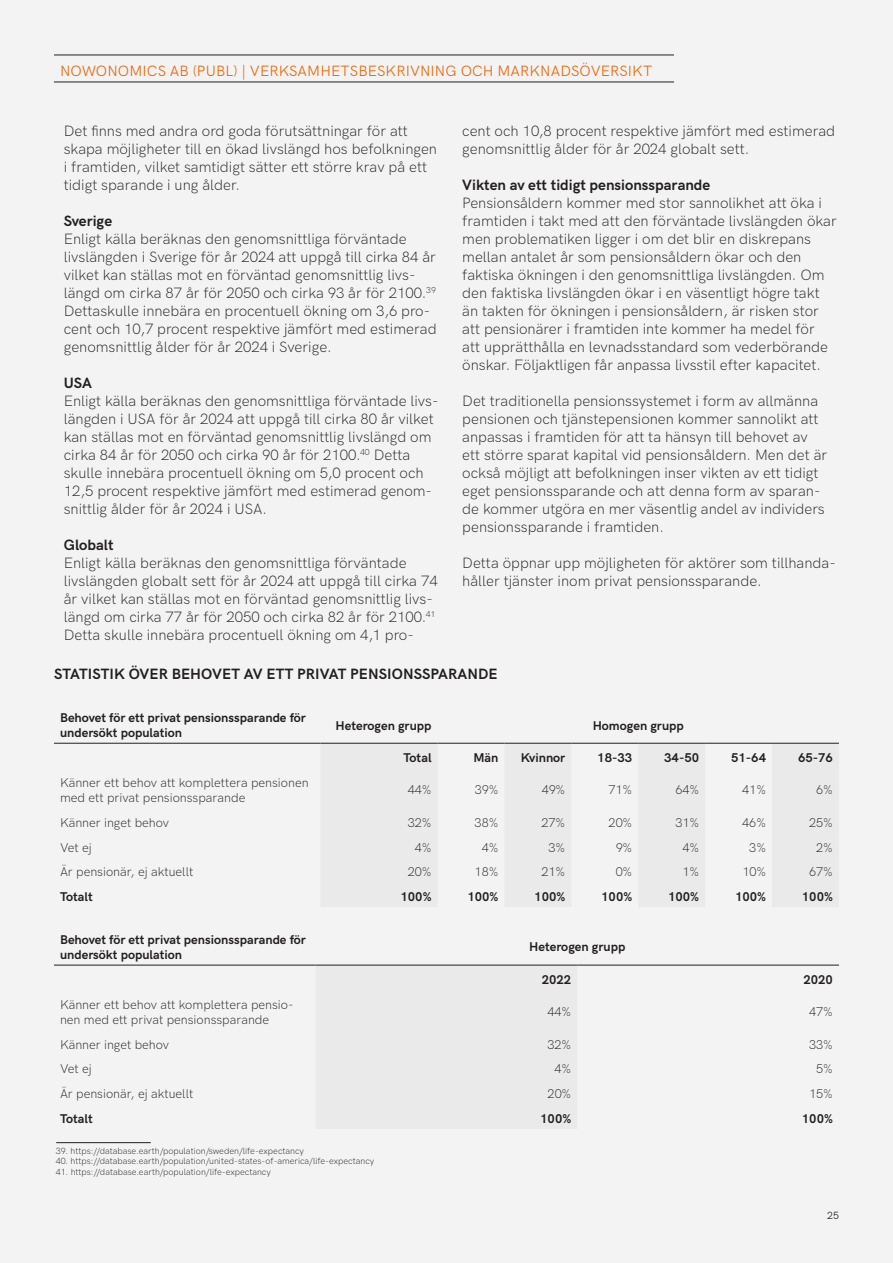
<style>
.page{position:relative;width:893px;height:1263px;background:#f3f3f3}
.page>*{position:absolute;margin:0;border:0;box-sizing:border-box;transform-origin:0 0}
.t1{font:300 15px/18px "HK Grotesk";color:#231f20}
.t2{font:700 15px "HK Grotesk";color:#231f20}
.t3{font:15px "HK Grotesk";letter-spacing:.005em;color:#ec6608}
.t4{font:300 12.75px/15.3px "HK Grotesk";color:#231f20}
.t5{font:700 12.75px/15.3px "HK Grotesk";color:#231f20}
.t6{font:10.5px "HK Grotesk";color:#231f20}
.t7{font:300 9px "HK Grotesk";color:#231f20}
</style>
<div class="page">
<hr style="left:54px;top:743px;width:266px;height:1px;background:#231f20">
<hr style="left:320px;top:743px;width:118px;height:1px;background:#231f20">
<hr style="left:438px;top:743px;width:66px;height:1px;background:#231f20">
<hr style="left:504px;top:743px;width:67px;height:1px;background:#231f20">
<hr style="left:571px;top:743px;width:67px;height:1px;background:#231f20">
<hr style="left:638px;top:743px;width:67px;height:1px;background:#231f20">
<hr style="left:705px;top:743px;width:67px;height:1px;background:#231f20">
<hr style="left:772px;top:743px;width:67px;height:1px;background:#231f20">
<hr style="left:54px;top:965px;width:262px;height:1px;background:#231f20">
<hr style="left:316px;top:965px;width:261px;height:1px;background:#231f20">
<hr style="left:577px;top:965px;width:262px;height:1px;background:#231f20">
<hr style="left:54px;top:55px;width:620px;height:1px;background:#231f20">
<hr style="left:54px;top:82px;width:620px;height:1px;background:#231f20">
<hr style="left:56px;top:1142px;width:95px;height:1px;background:#231f20">
<p class="t3" style="left:60px;top:60px;width:594px">NOWONOMICS AB (PUBL) | VERKSAMHETSBESKRIVNING OCH MARKNADSÖVERSIKT</p>
<p class="t1" style="left:64px;top:120px;width:375px">Det finns med andra ord goda förutsättningar för att skapa möjligheter till en ökad livslängd hos befolkningen i framtiden, vilket samtidigt sätter ett större krav på ett tidigt sparande i ung ålder.</p>
<p class="t2" style="left:64px;top:209px;width:50px">Sverige</p>
<p class="t1" style="left:64px;top:228px;width:374px">Enligt källa beräknas den genomsnittliga förväntade livslängden i Sverige för år 2024 att uppgå till cirka 84 år vilket kan ställas mot en förväntad genomsnittlig livs&shy;längd om cirka 87 år för 2050 och cirka 93 år för 2100.<sup>39<br></sup>Dettaskulle innebära en procentuell ökning om 3,6 pro&shy;cent och 10,7 procent respektive jämfört med estimerad genomsnittlig ålder för år 2024 i Sverige.</p>
<p class="t2" style="left:64px;top:371px;width:30px">USA</p>
<p class="t1" style="left:64px;top:390px;width:376px">Enligt källa beräknas den genomsnittliga förväntade livs&shy;längden i USA för år 2024 att uppgå till cirka 80 år vilket kan ställas mot en förväntad genomsnittlig livslängd om cirka 84 år för 2050 och cirka 90 år för 2100.<sup>40</sup> Detta skulle innebära procentuell ökning om 5,0 procent och 12,5 procent respektive jämfört med estimerad genom&shy;snittlig ålder för år 2024 i USA.</p>
<p class="t2" style="left:64px;top:533px;width:51px">Globalt</p>
<p class="t1" style="left:64px;top:552px;width:375px">Enligt källa beräknas den genomsnittliga förväntade livslängden globalt sett för år 2024 att uppgå till cirka 74 år vilket kan ställas mot en förväntad genomsnittlig livs&shy;längd om cirka 77 år för 2050 och cirka 82 år för 2100.<sup>41<br></sup>Detta skulle innebära procentuell ökning om 4,1 pro-</p>
<p class="t1" style="left:462px;top:120px;width:374px">cent och 10,8 procent respektive jämfört med estimerad genomsnittlig ålder för år 2024 globalt sett.</p>
<p class="t2" style="left:462px;top:173px;width:250px">Vikten av ett tidigt pensionssparande</p>
<p class="t1" style="left:462px;top:192px;width:376px">Pensionsåldern kommer med stor sannolikhet att öka i framtiden i takt med att den förväntade livslängden ökar men problematiken ligger i om det blir en diskrepans mellan antalet år som pensionsåldern ökar och den faktiska ökningen i den genomsnittliga livslängden. Om den faktiska livslängden ökar i en väsentligt högre takt än takten för ökningen i pensionsåldern, är risken stor att pensionärer i framtiden inte kommer ha medel för<br>att upprätthålla en levnadsstandard som vederbörande önskar. Följaktligen får anpassa livsstil efter kapacitet.</p>
<p class="t1" style="left:462px;top:390px;width:366px">Det traditionella pensionssystemet i form av allmänna pensionen och tjänstepensionen kommer sannolikt att anpassas i framtiden för att ta hänsyn till behovet av ett större sparat kapital vid pensionsåldern. Men det är också möjligt att befolkningen inser vikten av ett tidigt eget pensionssparande och att denna form av sparan&shy;de kommer utgöra en mer väsentlig andel av individers pensionssparande i framtiden.</p>
<p class="t1" style="left:462px;top:552px;width:375px">Detta öppnar upp möjligheten för aktörer som tillhanda&shy;håller tjänster inom privat pensionssparande.</p>
<p class="t2" style="left:54px;top:663px;width:445px">STATISTIK ÖVER BEHOVET AV ETT PRIVAT PENSIONSSPARANDE</p>
<p class="t5" style="left:60px;top:709px;width:247px">Behovet för ett privat pensionssparande för undersökt population</p>
<p class="t5" style="left:335px;top:716px;width:98px">Heterogen grupp</p>
<p class="t5" style="left:593px;top:716px;width:93px">Homogen grupp</p>
<p class="t5" style="left:403px;top:749px;width:30px">Total</p>
<p class="t5" style="left:473px;top:749px;width:27px">Män</p>
<p class="t5" style="left:521px;top:749px;width:46px">Kvinnor</p>
<p class="t5" style="left:597px;top:749px;width:36px">18-33</p>
<p class="t5" style="left:664px;top:749px;width:36px">34-50</p>
<p class="t5" style="left:731px;top:749px;width:36px">51-64</p>
<p class="t5" style="left:798px;top:749px;width:36px">65-76</p>
<p class="t4" style="left:60px;top:774px;width:250px">Känner ett behov att komplettera pensionen med ett privat pensionssparande</p>
<p class="t4" style="left:408px;top:781px;width:25px">44%</p>
<p class="t4" style="left:475px;top:781px;width:25px">39%</p>
<p class="t4" style="left:542px;top:781px;width:25px">49%</p>
<p class="t4" style="left:608px;top:781px;width:25px">71%</p>
<p class="t4" style="left:675px;top:781px;width:25px">64%</p>
<p class="t4" style="left:742px;top:781px;width:25px">41%</p>
<p class="t4" style="left:816px;top:781px;width:18px">6%</p>
<p class="t4" style="left:60px;top:814px;width:111px">Känner inget behov</p>
<p class="t4" style="left:408px;top:814px;width:25px">32%</p>
<p class="t4" style="left:475px;top:814px;width:25px">38%</p>
<p class="t4" style="left:542px;top:814px;width:25px">27%</p>
<p class="t4" style="left:609px;top:814px;width:25px">20%</p>
<p class="t4" style="left:675px;top:814px;width:25px">31%</p>
<p class="t4" style="left:742px;top:814px;width:25px">46%</p>
<p class="t4" style="left:809px;top:814px;width:25px">25%</p>
<p class="t4" style="left:60px;top:838px;width:33px">Vet ej</p>
<p class="t4" style="left:415px;top:838px;width:18px">4%</p>
<p class="t4" style="left:482px;top:838px;width:18px">4%</p>
<p class="t4" style="left:549px;top:838px;width:18px">3%</p>
<p class="t4" style="left:616px;top:838px;width:18px">9%</p>
<p class="t4" style="left:682px;top:838px;width:18px">4%</p>
<p class="t4" style="left:749px;top:838px;width:18px">3%</p>
<p class="t4" style="left:816px;top:838px;width:18px">2%</p>
<p class="t4" style="left:60px;top:863px;width:135px">Är pensionär, ej aktuellt</p>
<p class="t4" style="left:408px;top:863px;width:25px">20%</p>
<p class="t4" style="left:475px;top:863px;width:25px">18%</p>
<p class="t4" style="left:542px;top:863px;width:25px">21%</p>
<p class="t4" style="left:616px;top:863px;width:18px">0%</p>
<p class="t4" style="left:682px;top:863px;width:18px">1%</p>
<p class="t4" style="left:742px;top:863px;width:25px">10%</p>
<p class="t4" style="left:809px;top:863px;width:25px">67%</p>
<p class="t5" style="left:60px;top:888px;width:34px">Totalt</p>
<p class="t5" style="left:400px;top:888px;width:33px">100%</p>
<p class="t5" style="left:467px;top:888px;width:33px">100%</p>
<p class="t5" style="left:534px;top:888px;width:33px">100%</p>
<p class="t5" style="left:601px;top:888px;width:33px">100%</p>
<p class="t5" style="left:668px;top:888px;width:33px">100%</p>
<p class="t5" style="left:735px;top:888px;width:33px">100%</p>
<p class="t5" style="left:802px;top:888px;width:33px">100%</p>
<p class="t5" style="left:60px;top:931px;width:247px">Behovet för ett privat pensionssparande för undersökt population</p>
<p class="t5" style="left:529px;top:938px;width:98px">Heterogen grupp</p>
<p class="t5" style="left:542px;top:971px;width:31px">2022</p>
<p class="t5" style="left:803px;top:971px;width:31px">2020</p>
<p class="t4" style="left:60px;top:995px;width:235px">Känner ett behov att komplettera pensio&shy;nen med ett privat pensionssparande</p>
<p class="t4" style="left:547px;top:1003px;width:25px">44%</p>
<p class="t4" style="left:809px;top:1003px;width:25px">47%</p>
<p class="t4" style="left:60px;top:1035px;width:111px">Känner inget behov</p>
<p class="t4" style="left:547px;top:1035px;width:25px">32%</p>
<p class="t4" style="left:809px;top:1035px;width:25px">33%</p>
<p class="t4" style="left:60px;top:1060px;width:33px">Vet ej</p>
<p class="t4" style="left:554px;top:1060px;width:18px">4%</p>
<p class="t4" style="left:816px;top:1060px;width:18px">5%</p>
<p class="t4" style="left:60px;top:1085px;width:135px">Är pensionär, ej aktuellt</p>
<p class="t4" style="left:548px;top:1085px;width:25px">20%</p>
<p class="t4" style="left:809px;top:1085px;width:25px">15%</p>
<p class="t5" style="left:60px;top:1110px;width:34px">Totalt</p>
<p class="t5" style="left:540px;top:1110px;width:33px">100%</p>
<p class="t5" style="left:802px;top:1110px;width:33px">100%</p>
<p class="t7" style="left:56px;top:1144px;width:250px">39. https://database.earth/population/sweden/life-expectancy</p>
<p class="t7" style="left:56px;top:1154px;width:320px">40. https://database.earth/population/united-states-of-america/life-expectancy</p>
<p class="t7" style="left:56px;top:1165px;width:217px">41. https://database.earth/population/life-expectancy</p>
<p class="t6" style="left:827px;top:1208px;width:13px">25</p>
</div>
